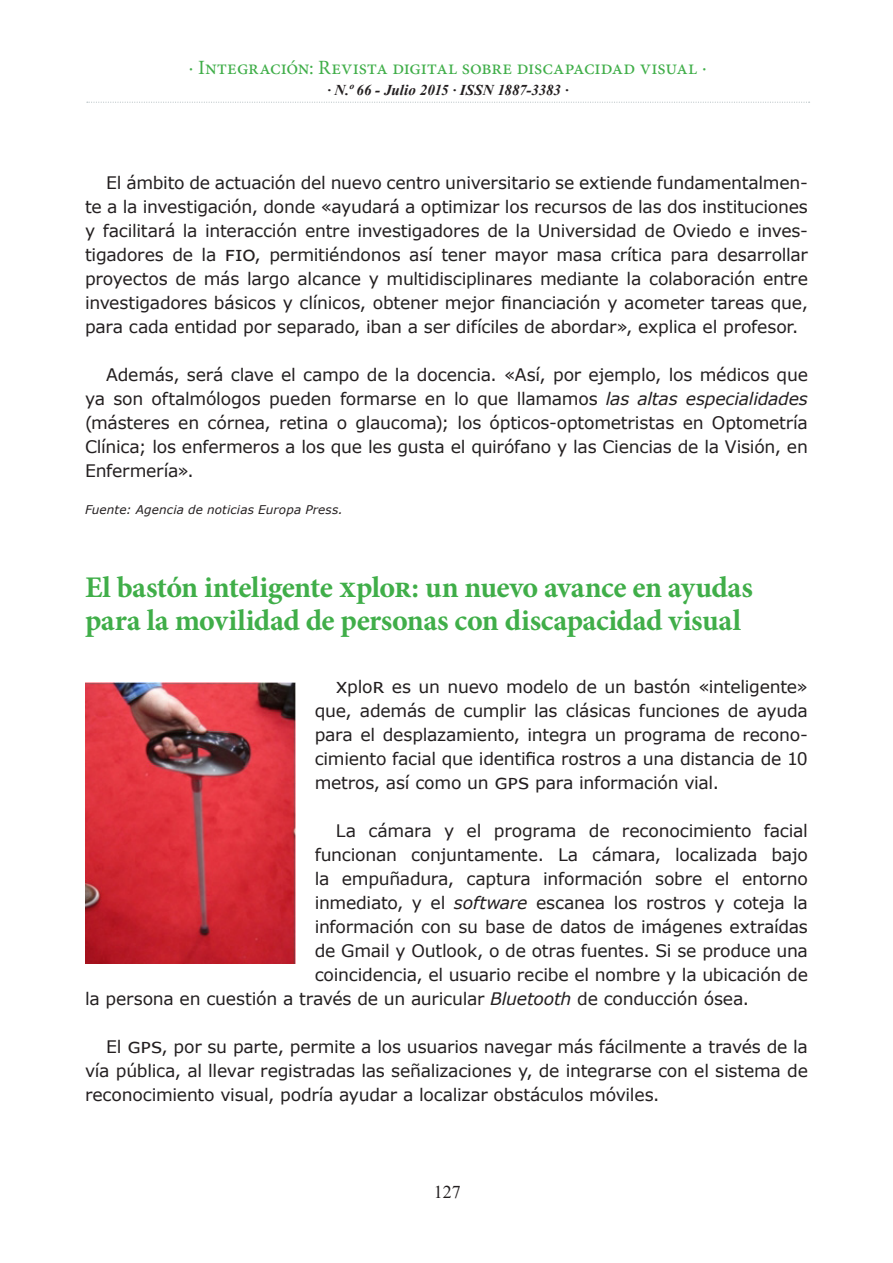
<style>
.page{position:relative;width:893px;height:1263px;background:#fff}
.page>*{position:absolute;margin:0;border:0;box-sizing:border-box;transform-origin:0 0}
.t1{font:700 30px/33px "Minion Pro";letter-spacing:-.015em;color:#40ae49}
.t2{font:20.25px "Minion Pro";letter-spacing:-.01em;color:#40ae49}
.t3{font:18px "Times New Roman";color:#231f20}
.t4{font:17.25px/24px "Verdana";letter-spacing:-.015em;color:#231f20;text-align:justify}
.t5{font:italic 700 15px "Times New Roman";letter-spacing:-.005em;color:#231f20}
.t6{font:italic 12px "Verdana";letter-spacing:.01em;color:#231f20}
.s1{font-size:20.25px}
.s2{font-style:italic}
</style>
<div class="page">
<svg style="left:87px;top:102px;width:723px;height:1px"></svg>
<img style="left:85px;top:683px;width:210px;height:281px">
<p class="t2" style="left:189px;top:54px;width:519px">· Integración: Revista digital sobre discapacidad visual ·</p>
<p class="t5" style="left:327px;top:80px;width:243px">· N.º 66 - Julio 2015 · ISSN 1887-3383 ·</p>
<p class="t4" style="left:85px;top:171px;width:724px;text-indent:21px">El ámbito de actuación del nuevo centro universitario se extiende fundamentalmen&shy;te a la investigación, donde «ayudará a optimizar los recursos de las dos instituciones y facilitará la interacción entre investigadores de la Universidad de Oviedo e inves&shy;tigadores de la <span class="s1">fio</span>, permitiéndonos así tener mayor masa crítica para desarrollar proyectos de más largo alcance y multidisciplinares mediante la colaboración entre investigadores básicos y clínicos, obtener mejor financiación y acometer tareas que, para cada entidad por separado, iban a ser difíciles de abordar», explica el profesor.</p>
<p class="t4" style="left:85px;top:363px;width:724px;text-indent:21px">Además, será clave el campo de la docencia. «Así, por ejemplo, los médicos que ya son oftalmólogos pueden formarse en lo que llamamos <span class="s2">las altas especialidades </span>(másteres en córnea, retina o glaucoma); los ópticos-optometristas en Optometría Clínica; los enfermeros a los que les gusta el quirófano y las Ciencias de la Visión, en Enfermería».</p>
<p class="t6" style="left:85px;top:501px;width:259px">Fuente: Agencia de noticias Europa Press.</p>
<h2 class="t1" style="left:85px;top:571px;width:669px">El bastón inteligente xplor: un nuevo avance en ayudas para la movilidad de personas con discapacidad visual</h2>
<p class="t4" style="left:315px;top:675px;width:495px;text-indent:21px"><span class="s1">x</span>plo<span class="s1">r</span> es un nuevo modelo de un bastón «inteligente» que, además de cumplir las clásicas funciones de ayuda para el desplazamiento, integra un programa de recono&shy;cimiento facial que identifica rostros a una distancia de 10 metros, así como un <span class="s1">gps</span> para información vial.</p>
<p class="t4" style="left:336px;top:819px;width:473px">La cámara y el programa de reconocimiento facial</p>
<p class="t4" style="left:315px;top:843px;width:495px">funcionan conjuntamente. La cámara, localizada bajo</p>
<p class="t4" style="left:315px;top:867px;width:495px">la empuñadura, captura información sobre el entorno</p>
<p class="t4" style="left:315px;top:891px;width:495px">inmediato, y el <span class="s2">software</span> escanea los rostros y coteja la</p>
<p class="t4" style="left:315px;top:915px;width:495px">información con su base de datos de imágenes extraídas</p>
<p class="t4" style="left:315px;top:939px;width:495px">de Gmail y Outlook, o de otras fuentes. Si se produce una</p>
<p class="t4" style="left:315px;top:963px;width:495px">coincidencia, el usuario recibe el nombre y la ubicación de</p>
<p class="t4" style="left:85px;top:987px;width:665px">la persona en cuestión a través de un auricular <span class="s2">Bluetooth</span> de conducción ósea.</p>
<p class="t4" style="left:85px;top:1035px;width:724px;text-indent:21px">El <span class="s1">gps</span>, por su parte, permite a los usuarios navegar más fácilmente a través de la vía pública, al llevar registradas las señalizaciones y, de integrarse con el sistema de reconocimiento visual, podría ayudar a localizar obstáculos móviles.</p>
<p class="t3" style="left:434px;top:1179px;width:28px">127</p>
</div>
